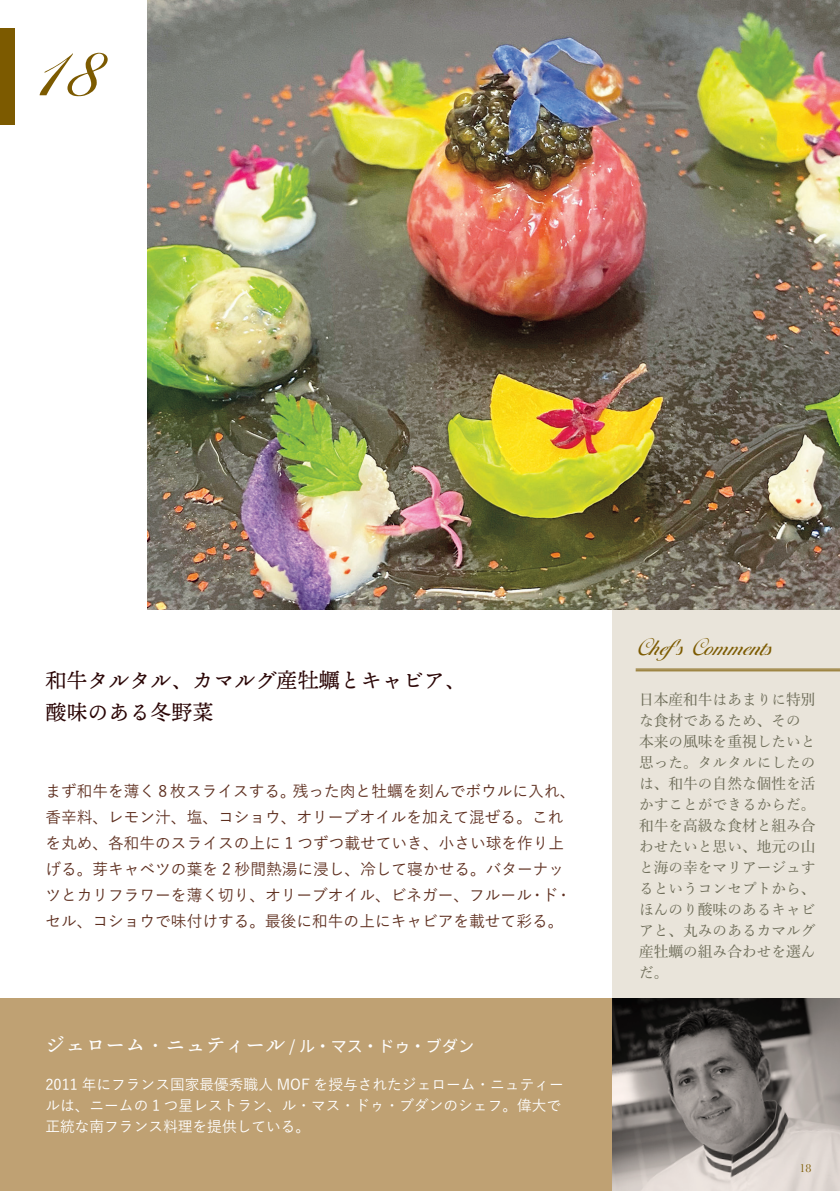
<style>
.page{position:relative;width:840px;height:1191px;background:#fff}
.page>*{position:absolute;margin:0;border:0;box-sizing:border-box;transform-origin:0 0}
.t1{font:84px "Cotillion";color:#7c5a00}
.t2{font:28px "Cotillion";color:#7c5a00}
.t3{font:21px "Ten Mincho Text";color:#2a0505}
.t4{font:20px "Ten Mincho Text";color:#fff}
.t5{font:500 16px/26px "Yu Go";color:#5e2f1f}
.t6{font:500 15px/21px "Yu Min";color:#6d6c58}
.t7{font:500 15px/21px "Yu Go";color:#fff}
.t8{font:12px "Baskerville";color:#7c5a00}
.s1{font-family:"Gen Shin Gothic";font-size:16px}
</style>
<div class="page">
<div style="left:0;top:998px;width:839px;height:193px;background:#bfa173"></div>
<hr style="left:0;top:609px;width:1px;height:582px;background:#937746">
<div style="left:612px;top:609px;width:227px;height:582px;background:#e9e4da"></div>
<div style="left:0;top:28px;width:14px;height:97px;background:#7c5a00"></div>
<hr style="left:635px;top:668px;width:204px;height:1px;background:#7c5a00">
<hr style="left:635px;top:670px;width:204px;height:1px;background:#7c5a00">
<img style="left:0;top:998px;width:1px;height:193px">
<img style="left:612px;top:998px;width:227px;height:193px">
<img style="left:147px;top:0;width:692px;height:609px">
<p class="t1" style="left:39px;top:28px;width:72px">18</p>
<p class="t3" style="left:45px;top:668px;width:421px">和牛タルタル、カマルグ産牡蠣とキャビア、</p>
<p class="t3" style="left:45px;top:700px;width:169px">酸味のある冬野菜</p>
<p class="t5" style="left:45px;top:776px;width:531px">まず和牛を薄く 8 枚スライスする。残った肉と牡蠣を刻んでボウルに入れ、香辛料、レモン汁、塩、コショウ、オリーブオイルを加えて混ぜる。これを丸め、各和牛のスライスの上に 1 つずつ載せていき、小さい球を作り上げる。芽キャベツの葉を 2 秒間熱湯に浸し、冷して寝かせる。バターナッツとカリフラワーを薄く切り、オリーブオイル、ビネガー、フルール・ド・セル、コショウで味付けする。最後に和牛の上にキャビアを載せて彩る。</p>
<p class="t4" style="left:45px;top:1033px;width:430px">ジェローム・ニュティール <span class="s1">/ ル ・マス ・ドゥ ・ブダン</span></p>
<p class="t7" style="left:45px;top:1071px;width:519px">2011 年にフランス国家最優秀職人 MOF を授与されたジェローム・ニュティールは、ニームの 1 つ星レストラン、ル・マス・ドゥ・ブダンのシェフ。偉大で正統な南フランス料理を提供している。</p>
<p class="t2" style="left:638px;top:632px;width:138px">Chef's Comments</p>
<p class="t6" style="left:638px;top:687px;width:178px">日本産和牛はあまりに特別な食材であるため、その本来の風味を重視したいと思った。タルタルにしたのは、和牛の自然な個性を活かすことができるからだ。和牛を高級な食材と組み合わせたいと思い、地元の山と海の幸をマリアージュするというコンセプトから、ほんのり酸味のあるキャビアと、丸みのあるカマルグ産牡蠣の組み合わせを選んだ。</p>
<p class="t8" style="left:799px;top:1160px;width:13px">18</p>
</div>
